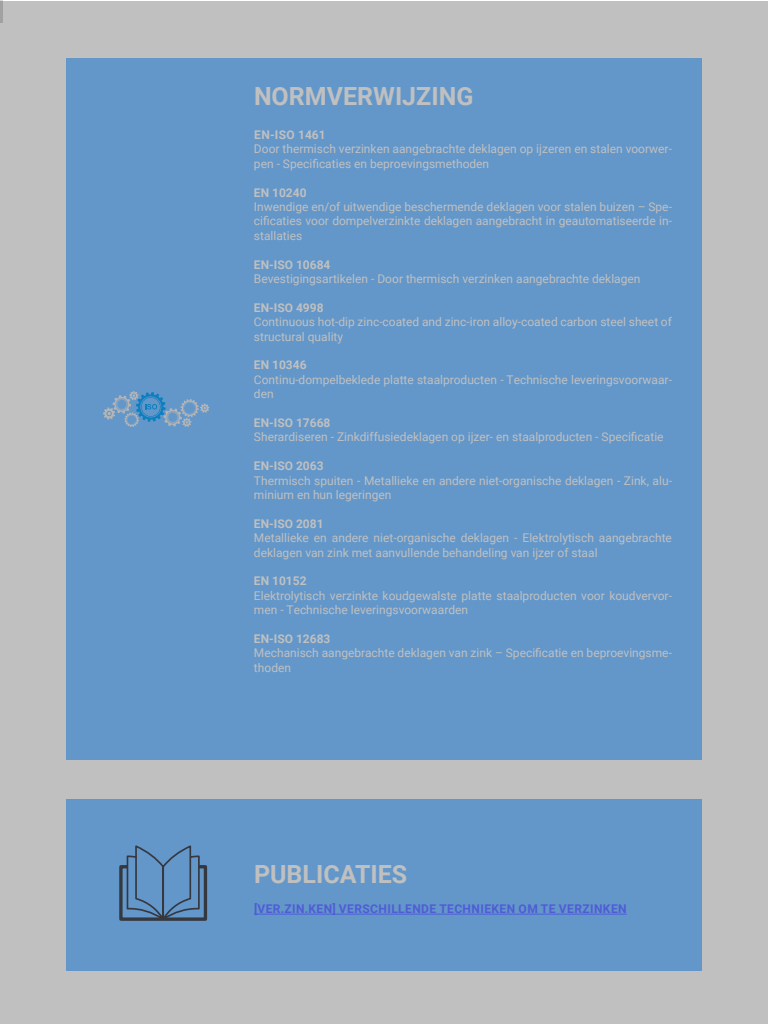
<style>
.page{position:relative;width:768px;height:1024px;background:#fff}
.page>*{position:absolute;margin:0;border:0;box-sizing:border-box;transform-origin:0 0}
.t1{font:700 25px "Roboto";color:#c0c0c0}
.t2{font:12px/14.4px "Roboto";color:#c0c0c0}
.t3{font:700 12px "Roboto";color:#c0c0c0}
.t4{font:700 12px "Roboto";letter-spacing:.035em;color:#4f5cd6}
</style>
<div class="page">
<div style="left:0;top:1px;width:768px;height:1023px;background:#c0c0c0"></div>
<hr style="left:0;top:0;width:3px;height:22px;background:#c0c0c0">
<div style="left:66px;top:58px;width:636px;height:702px;background:#6397ca"></div>
<div style="left:66px;top:799px;width:636px;height:172px;background:#6397ca"></div>
<svg style="left:103px;top:391px;width:106px;height:36px"></svg>
<svg style="left:135px;top:392px;width:31px;height:30px"></svg>
<svg style="left:119px;top:845px;width:89px;height:76px"></svg>
<hr style="left:254px;top:914px;width:373px;height:1px;background:#4f5cd6">
<h1 class="t1" style="left:254px;top:78px;width:221px">NORMVERWIJZING</h1>
<p class="t3" style="left:254px;top:126px;width:73px">EN-ISO 1461</p>
<p class="t2" style="left:254px;top:141px;width:419px">Door thermisch verzinken aangebrachte deklagen op ijzeren en stalen voorwer&shy;pen - Specificaties en beproevingsmethoden</p>
<p class="t3" style="left:254px;top:184px;width:54px">EN 10240</p>
<p class="t2" style="left:254px;top:199px;width:419px;text-align:justify">Inwendige en/of uitwendige beschermende deklagen voor stalen buizen – Spe&shy;cificaties voor dompelverzinkte deklagen aangebracht in geautomatiseerde in&shy;stallaties</p>
<p class="t3" style="left:254px;top:256px;width:78px">EN-ISO 10684</p>
<p class="t2" style="left:254px;top:271px;width:388px">Bevestigingsartikelen - Door thermisch verzinken aangebrachte deklagen</p>
<p class="t3" style="left:254px;top:299px;width:71px">EN-ISO 4998</p>
<p class="t2" style="left:254px;top:314px;width:420px">Continuous hot-dip zinc-coated and zinc-iron alloy-coated carbon steel sheet of structural quality</p>
<p class="t3" style="left:254px;top:357px;width:54px">EN 10346</p>
<p class="t2" style="left:254px;top:372px;width:419px">Continu-dompelbeklede platte staalproducten - Technische leveringsvoorwaar&shy;den</p>
<p class="t3" style="left:254px;top:414px;width:78px">EN-ISO 17668</p>
<p class="t2" style="left:254px;top:429px;width:411px">Sherardiseren - Zinkdiffusiedeklagen op ijzer- en staalproducten - Specificatie</p>
<p class="t3" style="left:254px;top:458px;width:71px">EN-ISO 2063</p>
<p class="t2" style="left:254px;top:473px;width:420px">Thermisch spuiten - Metallieke en andere niet-organische deklagen - Zink, alu&shy;minium en hun legeringen</p>
<p class="t3" style="left:254px;top:515px;width:71px">EN-ISO 2081</p>
<p class="t2" style="left:254px;top:530px;width:420px">Metallieke en andere niet-organische deklagen - Elektrolytisch aangebrachte deklagen van zink met aanvullende behandeling van ijzer of staal</p>
<p class="t3" style="left:254px;top:573px;width:54px">EN 10152</p>
<p class="t2" style="left:254px;top:588px;width:419px">Elektrolytisch verzinkte koudgewalste platte staalproducten voor koudvervor&shy;men - Technische leveringsvoorwaarden</p>
<p class="t3" style="left:254px;top:630px;width:78px">EN-ISO 12683</p>
<p class="t2" style="left:254px;top:645px;width:420px">Mechanisch aangebrachte deklagen van zink – Specificatie en beproevingsme&shy;thoden</p>
<h1 class="t1" style="left:254px;top:857px;width:155px">PUBLICATIES</h1>
<p class="t4" style="left:254px;top:901px;width:374px">[VER.ZIN.KEN] VERSCHILLENDE TECHNIEKEN OM TE VERZINKEN</p>
</div>
